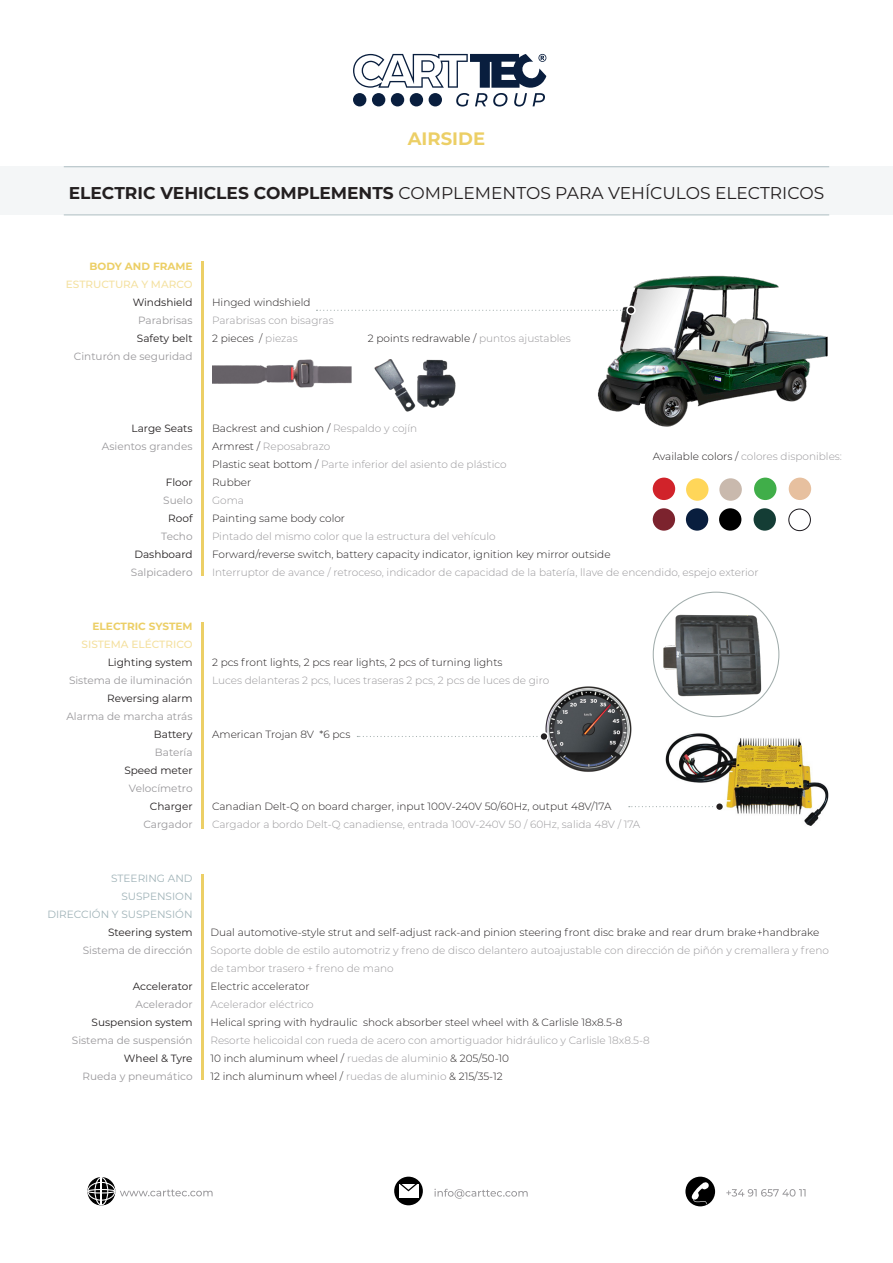
<style>
.page{position:relative;width:893px;height:1263px;background:#fff}
.page>*{position:absolute;margin:0;border:0;box-sizing:border-box;transform-origin:0 0}
.t1{font:700 18px "Montserrat";color:#eccf66}
.t2{font:17.1px "Montserrat";color:#231f20}
.t3{font:300 10.5px/18px "Montserrat";color:#99989b}
.t4{font:300 10.5px "Montserrat";color:#231f20}
.t5{font:10.5px "Montserrat";color:#99989b}
.t6{font:10.5px "Montserrat";color:#231f20}
.t7{font:10.5px/18px "Montserrat";color:#a0b3b8;text-align:right}
.t8{font:700 10.5px "Montserrat";color:#eccf66}
.t9{font:500 10.5px "Montserrat";color:#f4e1a1}
.t10{font:500 10.5px "Montserrat";color:#f4e09f}
.s1{font-weight:700}
.s2{color:#99989b}
.s3{color:#231f20}
</style>
<div class="page">
<div style="left:394px;top:1177px;width:29px;height:28px;background:#000;border-radius:50%"></div>
<div style="left:399px;top:1184px;width:19px;height:14px;background:#fff"></div>
<svg style="left:399px;top:1184px;width:20px;height:7px"></svg>
<svg style="left:434px;top:1189px;width:94px;height:10px"></svg>
<svg style="left:87px;top:1177px;width:126px;height:28px"></svg>
<div style="left:685px;top:1177px;width:30px;height:29px;background:#000;border-radius:50%"></div>
<svg style="left:692px;top:1182px;width:17px;height:22px"></svg>
<svg style="left:726px;top:1189px;width:79px;height:7px"></svg>
<div style="left:0;top:166px;width:893px;height:49px;background:#f4f6f7"></div>
<hr style="left:64px;top:166px;width:765px;height:1px;background:#a0b3b8">
<hr style="left:64px;top:215px;width:765px;height:1px;background:#a0b3b8">
<svg style="left:353px;top:54px;width:193px;height:53px"></svg>
<img style="left:595px;top:275px;width:233px;height:152px">
<img style="left:212px;top:359px;width:140px;height:29px">
<img style="left:374px;top:359px;width:82px;height:53px">
<svg style="left:316px;top:310px;width:310px;height:1px"></svg>
<div style="left:627px;top:306px;width:8px;height:8px;background:#231f20;border-radius:50%"></div>
<div style="left:626px;top:306px;width:10px;height:9px;border:2px solid #fff;border-radius:50%"></div>
<div style="left:789px;top:509px;width:22px;height:22px;border:1px solid #1a171c;border-radius:50%"></div>
<div style="left:653px;top:508px;width:22px;height:23px;background:#7c232e;border-radius:50%"></div>
<div style="left:686px;top:478px;width:22px;height:23px;background:#ffd659;border-radius:50%"></div>
<div style="left:754px;top:508px;width:22px;height:23px;background:#143d35;border-radius:50%"></div>
<div style="left:653px;top:478px;width:22px;height:22px;background:#d1232a;border-radius:50%"></div>
<div style="left:686px;top:508px;width:22px;height:23px;background:#091e3e;border-radius:50%"></div>
<div style="left:719px;top:478px;width:23px;height:23px;background:#c9b9ad;border-radius:50%"></div>
<div style="left:719px;top:508px;width:22px;height:23px;background:#000;border-radius:50%"></div>
<div style="left:789px;top:478px;width:22px;height:22px;background:#e7c09f;border-radius:50%"></div>
<div style="left:754px;top:478px;width:22px;height:22px;background:#40ae49;border-radius:50%"></div>
<img style="left:653px;top:592px;width:126px;height:125px">
<img style="left:545px;top:686px;width:87px;height:86px">
<svg style="left:357px;top:736px;width:181px;height:1px"></svg>
<div style="left:540px;top:732px;width:8px;height:8px;background:#231f20;border-radius:50%"></div>
<div style="left:539px;top:732px;width:10px;height:9px;border:2px solid #fff;border-radius:50%"></div>
<img style="left:663px;top:733px;width:166px;height:93px">
<svg style="left:629px;top:806px;width:86px;height:1px"></svg>
<div style="left:716px;top:803px;width:7px;height:7px;background:#231f20;border-radius:50%"></div>
<div style="left:715px;top:802px;width:9px;height:9px;border:2px solid #fff;border-radius:50%"></div>
<hr style="left:202px;top:261px;width:2px;height:315px;background:#eccf66">
<hr style="left:202px;top:622px;width:2px;height:206px;background:#eccf66">
<hr style="left:202px;top:874px;width:2px;height:206px;background:#eccf66">
<h1 class="t1" style="left:408px;top:126px;width:79px">AIRSIDE</h1>
<p class="t2" style="left:69px;top:181px;width:757px"><span class="s1">ELECTRIC VEHICLES COMPLEMENTS</span> COMPLEMENTOS PARA VEHÍCULOS ELECTRICOS</p>
<p class="t8" style="left:90px;top:259px;width:105px">BODY AND FRAME</p>
<p class="t9" style="left:66px;top:277px;width:128px">ESTRUCTURA Y MARCO</p>
<p class="t6" style="left:133px;top:295px;width:61px">Windshield</p>
<p class="t5" style="left:138px;top:313px;width:56px">Parabrisas</p>
<p class="t6" style="left:137px;top:331px;width:57px">Safety belt</p>
<p class="t5" style="left:74px;top:349px;width:120px">Cinturón de seguridad</p>
<p class="t4" style="left:212px;top:295px;width:100px">Hinged windshield</p>
<p class="t3" style="left:212px;top:311px;width:123px">Parabrisas con bisagras</p>
<p class="t4" style="left:212px;top:331px;width:87px">2 pieces / <span class="s2">piezas</span></p>
<p class="t4" style="left:368px;top:331px;width:204px">2 points redrawable / <span class="s2">puntos ajustables</span></p>
<p class="t6" style="left:132px;top:421px;width:63px">Large Seats</p>
<p class="t5" style="left:102px;top:439px;width:92px">Asientos grandes</p>
<p class="t6" style="left:166px;top:475px;width:28px">Floor</p>
<p class="t5" style="left:163px;top:493px;width:31px">Suelo</p>
<p class="t6" style="left:168px;top:511px;width:26px">Roof</p>
<p class="t5" style="left:161px;top:529px;width:33px">Techo</p>
<p class="t6" style="left:134px;top:547px;width:60px">Dashboard</p>
<p class="t5" style="left:131px;top:565px;width:63px">Salpicadero</p>
<p class="t8" style="left:93px;top:619px;width:101px">ELECTRIC SYSTEM</p>
<p class="t10" style="left:82px;top:637px;width:113px">SISTEMA ELÉCTRICO</p>
<p class="t6" style="left:108px;top:655px;width:86px">Lighting system</p>
<p class="t5" style="left:69px;top:673px;width:125px">Sistema de iluminación</p>
<p class="t6" style="left:107px;top:691px;width:87px">Reversing alarm</p>
<p class="t5" style="left:66px;top:709px;width:128px">Alarma de marcha atrás</p>
<p class="t6" style="left:154px;top:727px;width:40px">Battery</p>
<p class="t5" style="left:155px;top:745px;width:39px">Batería</p>
<p class="t6" style="left:124px;top:763px;width:70px">Speed meter</p>
<p class="t5" style="left:129px;top:781px;width:65px">Velocímetro</p>
<p class="t6" style="left:150px;top:799px;width:44px">Charger</p>
<p class="t5" style="left:144px;top:817px;width:51px">Cargador</p>
<p class="t4" style="left:212px;top:421px;width:207px">Backrest and cushion / <span class="s2">Respaldo y cojín</span></p>
<p class="t3" style="left:212px;top:437px;width:120px"><span class="s3">Armrest /</span> Reposabrazo</p>
<p class="t3" style="left:212px;top:455px;width:296px"><span class="s3">Plastic seat bottom /</span> Parte inferior del asiento de plástico</p>
<p class="t4" style="left:212px;top:475px;width:41px">Rubber</p>
<p class="t3" style="left:212px;top:491px;width:33px">Goma</p>
<p class="t4" style="left:212px;top:511px;width:134px">Painting same body color</p>
<p class="t3" style="left:212px;top:527px;width:285px">Pintado del mismo color que la estructura del vehículo</p>
<p class="t4" style="left:212px;top:547px;width:400px">Forward/reverse switch, battery capacity indicator, ignition key mirror outside</p>
<p class="t3" style="left:212px;top:563px;width:548px">Interruptor de avance / retroceso, indicador de capacidad de la batería, llave de encendido, espejo exterior</p>
<p class="t3" style="left:653px;top:447px;width:191px"><span class="s3">Available colors /</span> colores disponibles:</p>
<p class="t4" style="left:212px;top:655px;width:292px">2 pcs front lights, 2 pcs rear lights, 2 pcs of turning lights</p>
<p class="t3" style="left:212px;top:671px;width:339px">Luces delanteras 2 pcs, luces traseras 2 pcs, 2 pcs de luces de giro</p>
<p class="t4" style="left:212px;top:727px;width:140px">American Trojan 8V *6 pcs</p>
<p class="t4" style="left:212px;top:799px;width:401px">Canadian Delt-Q on board charger, input 100V-240V 50/60Hz, output 48V/17A</p>
<p class="t3" style="left:212px;top:815px;width:430px">Cargador a bordo Delt-Q canadiense, entrada 100V-240V 50 / 60Hz, salida 48V / 17A</p>
<p class="t7" style="left:111px;top:869px;width:83px">STEERING AND<br>SUSPENSION</p>
<p class="t7" style="left:47px;top:905px;width:147px">DIRECCIÓN Y SUSPENSIÓN</p>
<p class="t6" style="left:108px;top:925px;width:86px">Steering system</p>
<p class="t5" style="left:83px;top:943px;width:111px">Sistema de dirección</p>
<p class="t6" style="left:133px;top:979px;width:61px">Accelerator</p>
<p class="t5" style="left:136px;top:997px;width:59px">Acelerador</p>
<p class="t6" style="left:92px;top:1015px;width:102px">Suspension system</p>
<p class="t5" style="left:72px;top:1033px;width:122px">Sistema de suspensión</p>
<p class="t6" style="left:124px;top:1051px;width:70px">Wheel &amp; Tyre</p>
<p class="t5" style="left:83px;top:1069px;width:111px">Rueda y pneumático</p>
<p class="t4" style="left:210px;top:925px;width:610px">Dual automotive-style strut and self-adjust rack-and pinion steering front disc brake and rear drum brake+handbrake</p>
<p class="t3" style="left:210px;top:941px;width:620px">Soporte doble de estilo automotriz y freno de disco delantero autoajustable con dirección de piñón y cremallera y freno de tambor trasero + freno de mano</p>
<p class="t4" style="left:210px;top:979px;width:101px">Electric accelerator</p>
<p class="t3" style="left:210px;top:995px;width:105px">Acelerador eléctrico</p>
<p class="t4" style="left:210px;top:1015px;width:414px">Helical spring with hydraulic shock absorber steel wheel with &amp; Carlisle 18x8.5-8</p>
<p class="t3" style="left:210px;top:1031px;width:441px">Resorte helicoidal con rueda de acero con amortiguador hidráulico y Carlisle 18x8.5-8</p>
<p class="t4" style="left:210px;top:1051px;width:300px">10 inch aluminum wheel / <span class="s2">ruedas de aluminio</span> &amp; 205/50-10</p>
<p class="t4" style="left:210px;top:1069px;width:294px">12 inch aluminum wheel / <span class="s2">ruedas de aluminio</span> &amp; 215/35-12</p>
</div>
